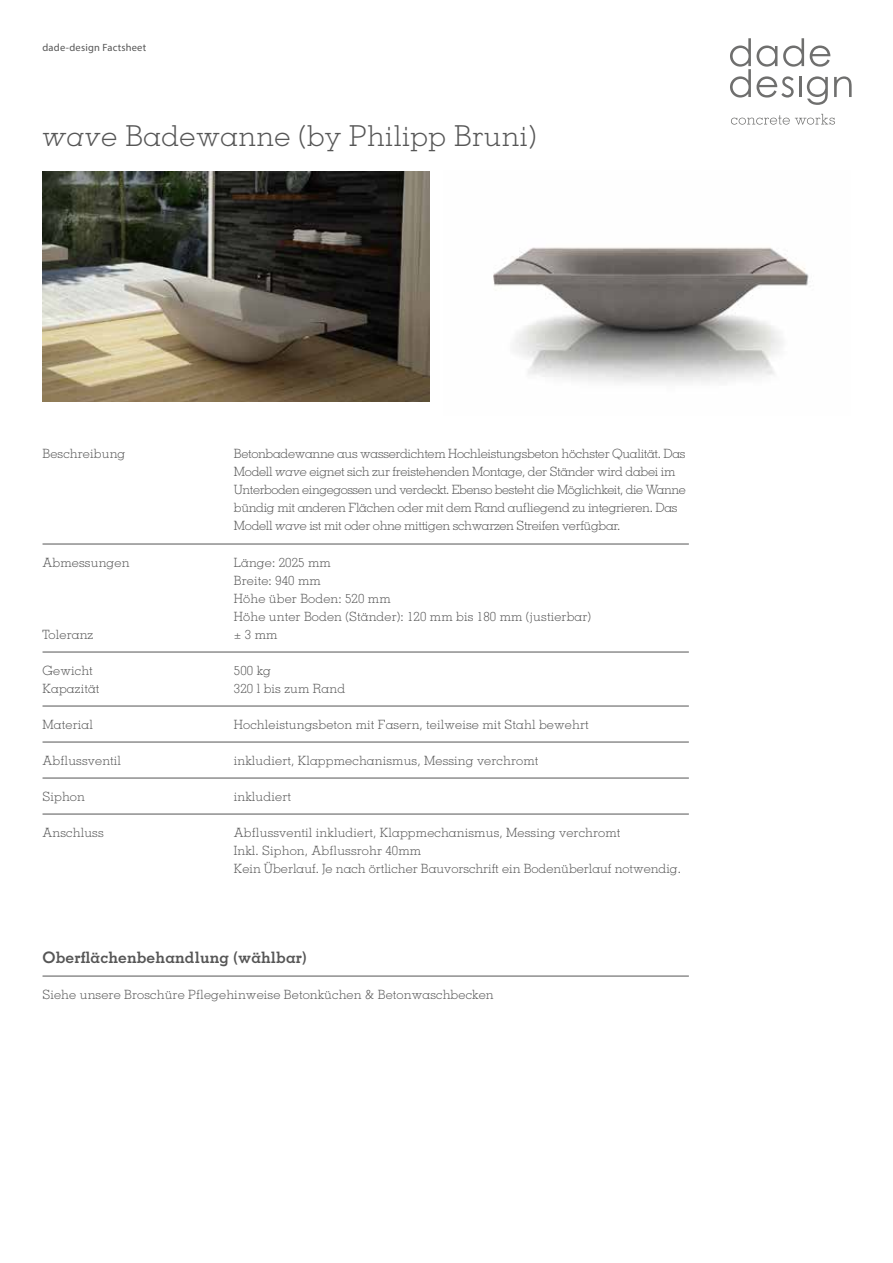
<style>
.page{position:relative;width:893px;height:1263px;background:#fff}
.page>*{position:absolute;margin:0;border:0;box-sizing:border-box;transform-origin:0 0}
.t1{font:300 28.8px "Memphis LT Std";letter-spacing:.015em;color:#565656}
.t2{font:700 15.75px "Memphis LT Std";letter-spacing:.01em;color:#565656}
.t3{font:300 12.75px/18px "Memphis LT Std";letter-spacing:.01em;color:#565656}
.t4{font:300 12.75px/18px "Memphis LT Std";letter-spacing:-.025em;color:#565656}
.t5{font:10.5px "Myriad Pro";letter-spacing:.02em;color:#565656}
.s1{font-style:italic}
</style>
<div class="page">
<svg style="left:730px;top:38px;width:122px;height:67px"></svg>
<svg style="left:731px;top:114px;width:104px;height:11px"></svg>
<img style="left:43px;top:171px;width:386px;height:230px">
<img style="left:493px;top:247px;width:316px;height:135px">
<hr style="left:43px;top:544px;width:646px;height:1px;background:#565656">
<hr style="left:43px;top:652px;width:646px;height:1px;background:#565656">
<hr style="left:43px;top:706px;width:646px;height:1px;background:#565656">
<hr style="left:43px;top:742px;width:646px;height:1px;background:#565656">
<hr style="left:43px;top:778px;width:646px;height:1px;background:#565656">
<hr style="left:43px;top:814px;width:646px;height:1px;background:#565656">
<hr style="left:43px;top:976px;width:646px;height:1px;background:#565656">
<p class="t5" style="left:43px;top:41px;width:105px">dade-design Factsheet</p>
<h1 class="t1" style="left:43px;top:118px;width:495px"><span class="s1">wave</span> Badewanne (by Philipp Bruni)</h1>
<p class="t3" style="left:43px;top:445px;width:84px">Beschreibung</p>
<p class="t4" style="left:234px;top:445px;width:453px">Betonbadewanne aus wasserdichtem Hochleistungsbeton höchster Qualität. Das Modell <span class="s1">wave</span> eignet sich zur freistehenden Montage, der Ständer wird dabei im Unterboden eingegossen und verdeckt. Ebenso besteht die Möglichkeit, die Wanne bündig mit anderen Flächen oder mit dem Rand aufliegend zu integrieren. Das Modell <span class="s1">wave</span> ist mit oder ohne mittigen schwarzen Streifen verfügbar.</p>
<p class="t3" style="left:43px;top:553px;width:88px">Abmessungen</p>
<p class="t3" style="left:234px;top:553px;width:359px">Länge: 2025 mm<br>Breite: 940 mm<br>Höhe über Boden: 520 mm<br>Höhe unter Boden (Ständer): 120 mm bis 180 mm (justierbar)</p>
<p class="t3" style="left:43px;top:625px;width:52px">Toleranz</p>
<p class="t3" style="left:234px;top:625px;width:45px">± 3 mm</p>
<p class="t3" style="left:43px;top:661px;width:52px">Gewicht</p>
<p class="t3" style="left:234px;top:661px;width:39px">500 kg</p>
<p class="t3" style="left:43px;top:679px;width:58px">Kapazität</p>
<p class="t3" style="left:234px;top:679px;width:113px">320 l bis zum Rand</p>
<p class="t3" style="left:43px;top:715px;width:52px">Material</p>
<p class="t3" style="left:234px;top:715px;width:356px">Hochleistungsbeton mit Fasern, teilweise mit Stahl bewehrt</p>
<p class="t3" style="left:43px;top:751px;width:80px">Abflussventil</p>
<p class="t3" style="left:234px;top:751px;width:306px">inkludiert, Klappmechanismus, Messing verchromt</p>
<p class="t3" style="left:43px;top:787px;width:44px">Siphon</p>
<p class="t3" style="left:234px;top:787px;width:59px">inkludiert</p>
<p class="t3" style="left:43px;top:823px;width:63px">Anschluss</p>
<p class="t3" style="left:234px;top:823px;width:449px">Abflussventil inkludiert, Klappmechanismus, Messing verchromt<br>Inkl. Siphon, Abflussrohr 40mm<br>Kein Überlauf. Je nach örtlicher Bauvorschrift ein Bodenüberlauf notwendig.</p>
<p class="t2" style="left:43px;top:947px;width:265px">Oberflächenbehandlung (wählbar)</p>
<p class="t3" style="left:43px;top:985px;width:453px">Siehe unsere Broschüre Pflegehinweise Betonküchen &amp; Betonwaschbecken</p>
</div>
